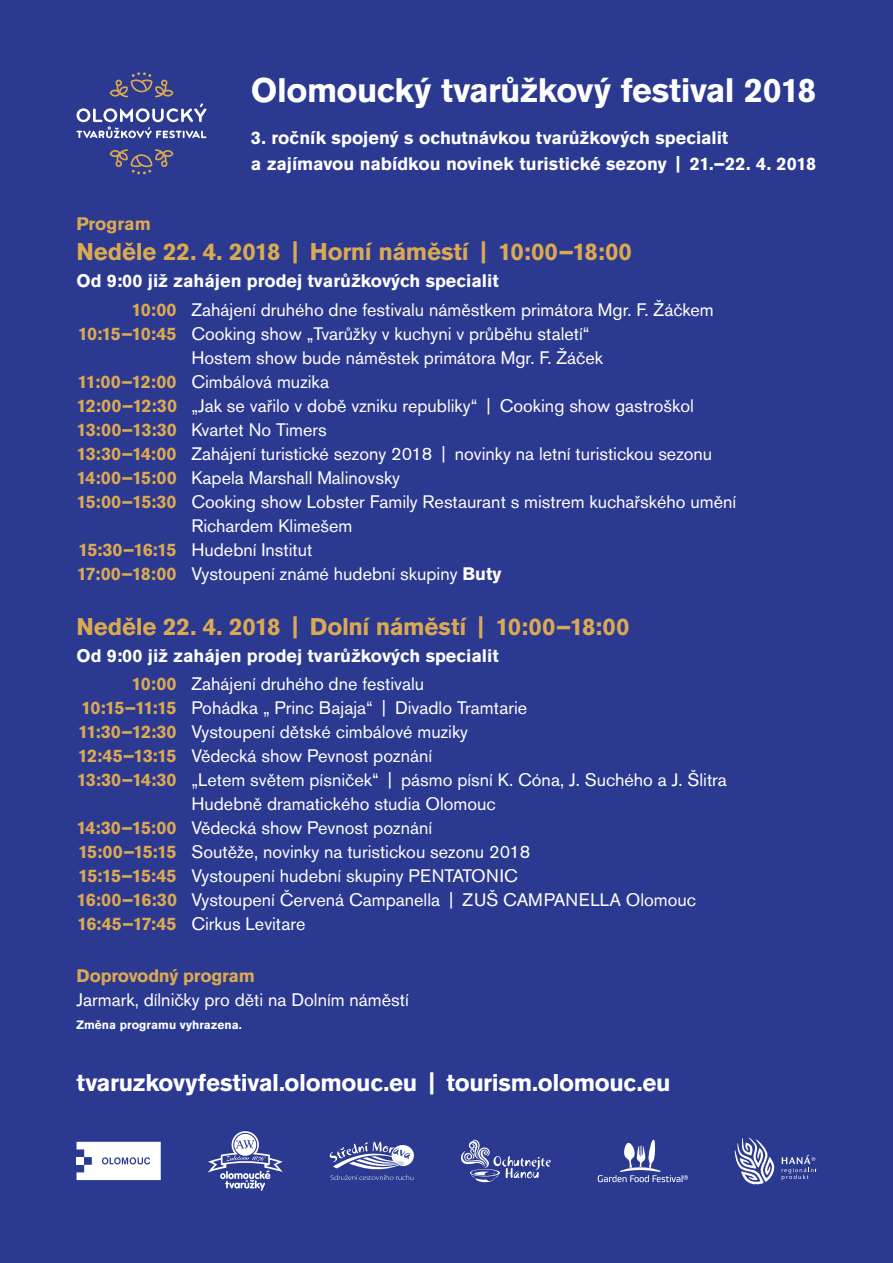
<style>
.page{position:relative;width:893px;height:1263px;background:#2b3990}
.page>*{position:absolute;margin:0;border:0;box-sizing:border-box;transform-origin:0 0}
.t1{font:700 33.75px "Akzidenz Grotesk Pro";letter-spacing:-.015em;color:#fff}
.t2{font:700 24px "Akzidenz Grotesk Pro";letter-spacing:-.01em;color:#daa952}
.t3{font:700 24px "Akzidenz Grotesk Pro";letter-spacing:-.015em;color:#fff}
.t4{font:18px/28.2px "Akzidenz Grotesk Pro";color:#fff}
.t5{font:700 18px/28.2px "Akzidenz Grotesk Pro";color:#fff}
.t6{font:700 18px "Akzidenz Grotesk Pro";letter-spacing:-.01em;color:#daa952}
.t7{font:700 12px "Akzidenz Grotesk Pro";letter-spacing:.005em;color:#fff}
.s1{font-weight:700}
.s2{font-weight:700;color:#daa952}
.s3{color:#daa952}
.s4{font-weight:400}
</style>
<div class="page">
<svg style="left:77px;top:1142px;width:84px;height:38px;background:#e9eaf3"></svg>
<svg style="left:208px;top:1131px;width:75px;height:60px"></svg>
<svg style="left:461px;top:1139px;width:90px;height:43px"></svg>
<svg style="left:598px;top:1139px;width:90px;height:43px"></svg>
<svg style="left:735px;top:1137px;width:39px;height:47px"></svg>
<svg style="left:782px;top:1155px;width:34px;height:25px"></svg>
<svg style="left:329px;top:1142px;width:85px;height:38px"></svg>
<svg style="left:77px;top:103px;width:129px;height:35px"></svg>
<svg style="left:110px;top:72px;width:63px;height:25px"></svg>
<svg style="left:110px;top:149px;width:63px;height:25px"></svg>
<h1 class="t1" style="left:251px;top:68px;width:567px">Olomoucký tvarůžkový festival 2018</h1>
<p class="t5" style="left:251px;top:125px;width:567px;line-height:25.5px">3. ročník spojený s ochutnávkou tvarůžkových specialit<br>a zajímavou nabídkou novinek turistické sezony | 21.–22. 4. 2018</p>
<p class="t6" style="left:77px;top:212px;width:76px">Program</p>
<h2 class="t2" style="left:77px;top:236px;width:557px">Neděle 22. 4. 2018 | Horní náměstí | 10:00–18:00</h2>
<p class="t4" style="left:132px;top:267px;width:584px;text-indent:-55px"><span class="s1">Od 9:00 již zahájen prodej tvarůžkových specialit<br></span><span class="s2">10:00</span> Zahájení druhého dne festivalu náměstkem primátora Mgr. F. Žáčkem</p>
<p class="t4" style="left:78px;top:319px;width:513px"><span class="s2">10:15–10:45</span> Cooking show „Tvarůžky v kuchyni v průběhu staletí“</p>
<p class="t4" style="left:191px;top:343px;width:413px">Hostem show bude náměstek primátora Mgr. F. Žáček</p>
<p class="t4" style="left:78px;top:367px;width:253px"><span class="s2">11:00–12:00</span> Cimbálová muzika</p>
<p class="t4" style="left:77px;top:391px;width:619px"><span class="s2">12:00–12:30</span> „Jak se vařilo v době vzniku republiky“ | Cooking show gastroškol</p>
<p class="t4" style="left:77px;top:415px;width:252px"><span class="s2">13:00–13:30</span> Kvartet No Timers</p>
<p class="t4" style="left:77px;top:439px;width:637px"><span class="s2">13:30–14:00</span> Zahájení turistické sezony 2018 | novinky na letní turistickou sezonu</p>
<p class="t4" style="left:77px;top:463px;width:325px"><span class="s2">14:00–15:00</span> Kapela Marshall Malinovsky</p>
<p class="t4" style="left:77px;top:487px;width:661px"><span class="s2">15:00–15:30</span> Cooking show Lobster Family Restaurant s mistrem kuchařského umění</p>
<p class="t4" style="left:191px;top:511px;width:162px">Richardem Klimešem</p>
<p class="t4" style="left:78px;top:535px;width:236px"><span class="s2">15:30–16:15</span> Hudební Institut</p>
<p class="t4" style="left:77px;top:559px;width:426px"><span class="s2">17:00–18:00</span> Vystoupení známé hudební skupiny <span class="s1">Buty</span></p>
<h2 class="t2" style="left:77px;top:611px;width:554px">Neděle 22. 4. 2018 | Dolní náměstí | 10:00–18:00</h2>
<p class="t5" style="left:132px;top:642px;width:369px;text-indent:-55px">Od 9:00 již zahájen prodej tvarůžkových specialit<br><span class="s3">10:00</span> <span class="s4">Zahájení druhého dne festivalu</span></p>
<p class="t4" style="left:81px;top:694px;width:447px"><span class="s2">10:15–11:15</span> Pohádka „ Princ Bajaja“ | Divadlo Tramtarie</p>
<p class="t4" style="left:78px;top:718px;width:392px"><span class="s2">11:30–12:30</span> Vystoupení dětské cimbálové muziky</p>
<p class="t4" style="left:78px;top:742px;width:356px"><span class="s2">12:45–13:15</span> Vědecká show Pevnost poznání</p>
<p class="t4" style="left:77px;top:766px;width:652px"><span class="s2">13:30–14:30</span> „Letem světem písniček“ | pásmo písní K. Cóna, J. Suchého a J. Šlitra</p>
<p class="t4" style="left:191px;top:790px;width:306px">Hudebně dramatického studia Olomouc</p>
<p class="t4" style="left:77px;top:814px;width:357px"><span class="s2">14:30–15:00</span> Vědecká show Pevnost poznání</p>
<p class="t4" style="left:78px;top:838px;width:454px"><span class="s2">15:00–15:15</span> Soutěže, novinky na turistickou sezonu 2018</p>
<p class="t4" style="left:78px;top:862px;width:441px"><span class="s2">15:15–15:45</span> Vystoupení hudební skupiny PENTATONIC</p>
<p class="t4" style="left:77px;top:886px;width:621px"><span class="s2">16:00–16:30</span> Vystoupení Červená Campanella | ZUŠ CAMPANELLA Olomouc</p>
<p class="t4" style="left:77px;top:910px;width:230px"><span class="s2">16:45–17:45</span> Cirkus Levitare</p>
<p class="t6" style="left:77px;top:964px;width:180px">Doprovodný program</p>
<p class="t4" style="left:77px;top:985px;width:334px">Jarmark, dílničky pro děti na Dolním náměstí</p>
<p class="t7" style="left:77px;top:1017px;width:167px">Změna programu vyhrazena.</p>
<h2 class="t3" style="left:77px;top:1067px;width:596px">tvaruzkovyfestival.olomouc.eu | tourism.olomouc.eu</h2>
</div>
